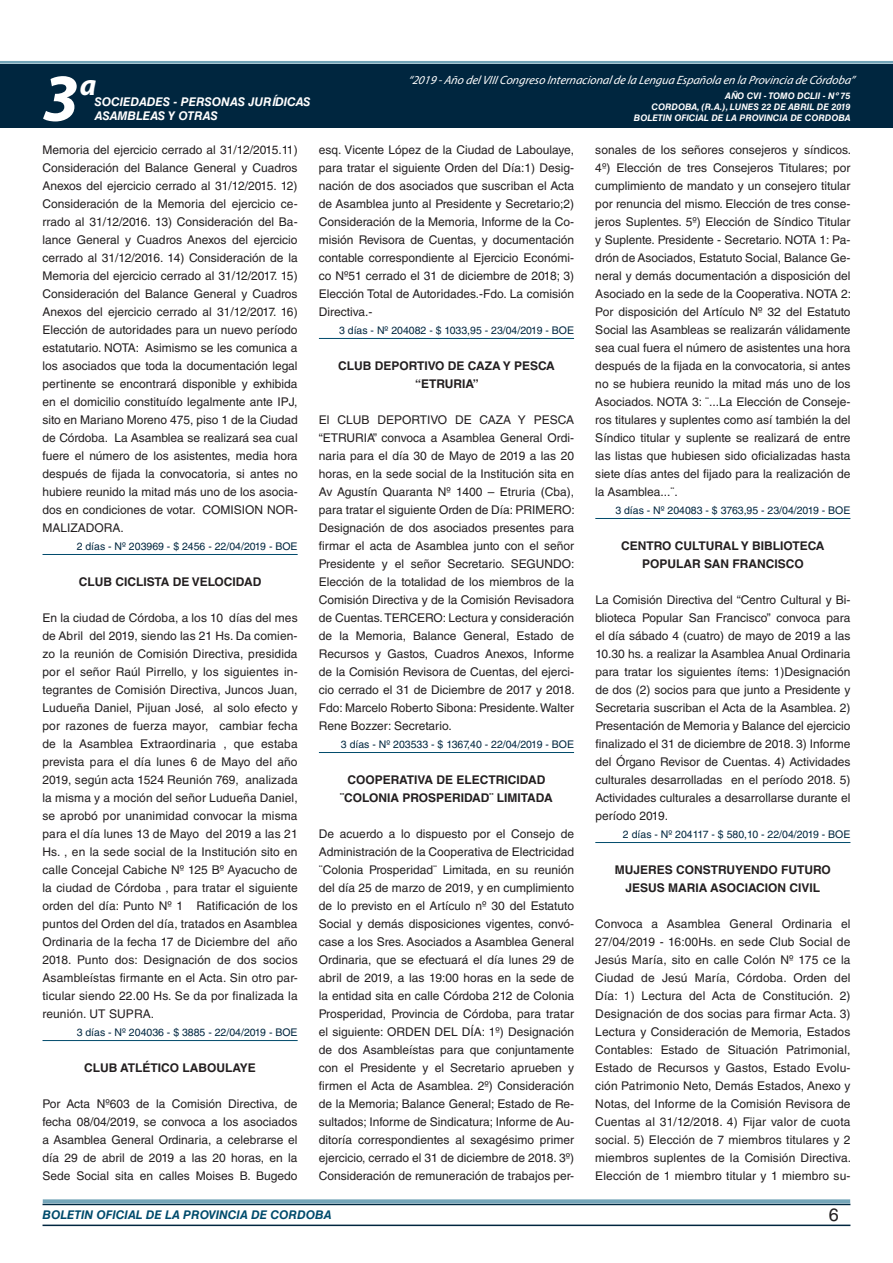
<style>
.page{position:relative;width:893px;height:1263px;background:#fff}
.page>*{position:absolute;margin:0;border:0;box-sizing:border-box;transform-origin:0 0}
.t1{font:italic 700 67.5px "Myriad Pro";color:#fff}
.t2{font:italic 700 30px "Myriad Pro";color:#fff}
.t3{font:18px "Helvetica LT Std";color:#231f20}
.t4{font:12px/18px "Helvetica LT Std";color:#231f20;text-align:justify}
.t5{font:700 12px/18px "Helvetica LT Std";color:#231f20;text-align:center}
.t6{font:italic 12px "Myriad Pro";color:#fff}
.t7{font:italic 700 12px "Helvetica LT Std";color:#fff}
.t8{font:italic 700 12px "Helvetica LT Std";color:#004b6c}
.t9{font:10.5px "Helvetica LT Std";color:#00263f}
.t10{font:italic 700 9px/10.8px "Helvetica LT Std";color:#fff;text-align:right}
</style>
<div class="page">
<div style="left:0;top:61px;width:893px;height:6px;background:#fff;opacity:.75"></div>
<div style="left:0;top:64px;width:893px;height:64px;background:#00263f"></div>
<hr style="left:43px;top:1224px;width:807px;height:2px;background:#00263f">
<div style="left:42px;top:1198px;width:809px;height:8px;background:#fff;opacity:.75"></div>
<hr style="left:43px;top:554px;width:255px;height:1px;background:#004b6c">
<hr style="left:43px;top:1040px;width:255px;height:1px;background:#004b6c">
<hr style="left:319px;top:338px;width:255px;height:1px;background:#004b6c">
<hr style="left:319px;top:752px;width:255px;height:1px;background:#004b6c">
<hr style="left:595px;top:518px;width:255px;height:1px;background:#004b6c">
<hr style="left:595px;top:842px;width:255px;height:1px;background:#004b6c">
<h2 class="t2" style="left:80px;top:66px;width:18px">a</h2>
<p class="t6" style="left:408px;top:72px;width:448px">“2019 -Año delVIIICongreso Internacionalde la Lengua Esp añola en la Provincia de Córdoba”</p>
<h1 class="t1" style="left:43px;top:54px;width:38px">3</h1>
<p class="t10" style="left:634px;top:91px;width:218px">AÑO CVI - TOMO DCLII - Nº 75<br>CORDOBA, (R.A.), LUNES 22 DE ABRIL DE 2019<br>BOLETIN OFICIAL DE LA PROVINCIA DE CORDOBA</p>
<p class="t7" style="left:95px;top:94px;width:217px">SOCIEDADES - PERSONAS JURÍDICAS</p>
<p class="t7" style="left:95px;top:109px;width:125px">ASAMBLEAS Y OTRAS</p>
<p class="t4" style="left:43px;top:141px;width:257px">Memoria del ejercicio cerrado al 31/12/2015.11)<br>Consideración del Balance General y Cuadros Anexos del ejercicio cerrado al 31/12/2015. 12)<br>Consideración de la Memoria del ejercicio ce&shy;rrado al 31/12/2016. 13) Consideración del Ba&shy;lance General y Cuadros Anexos del ejercicio cerrado al 31/12/2016. 14) Consideración de la Memoria del ejercicio cerrado al 31/12/2017. 15)<br>Consideración del Balance General y Cuadros Anexos del ejercicio cerrado al 31/12/2017. 16)<br>Elección de autoridades para un nuevo período estatutario. NOTA: Asimismo se les comunica a los asociados que toda la documentación legal pertinente se encontrará disponible y exhibida en el domicilio constituído legalmente ante IPJ, sito en Mariano Moreno 475, piso 1 de la Ciudad de Córdoba. La Asamblea se realizará sea cual fuere el número de los asistentes, media hora después de fijada la convocatoria, si antes no hubiere reunido la mitad más uno de los asocia&shy;dos en condiciones de votar. COMISION NOR-MALIZADORA.</p>
<p class="t9" style="left:77px;top:540px;width:222px">2 días - Nº 203969 - $ 2456 - 22/04/2019 - BOE</p>
<p class="t5" style="left:79px;top:572px;width:184px">CLUB CICLISTA DE VELOCIDAD</p>
<p class="t4" style="left:43px;top:609px;width:257px">En la ciudad de Córdoba, a los 10 días del mes de Abril del 2019, siendo las 21 Hs. Da comien&shy;zo la reunión de Comisión Directiva, presidida por el señor Raúl Pirrello, y los siguientes in&shy;tegrantes de Comisión Directiva, Juncos Juan, Ludueña Daniel, Pijuan José, al solo efecto y por razones de fuerza mayor, cambiar fecha de la Asamblea Extraordinaria , que estaba prevista para el día lunes 6 de Mayo del año 2019, según acta 1524 Reunión 769, analizada la misma y a moción del señor Ludueña Daniel, se aprobó por unanimidad convocar la misma para el día lunes 13 de Mayo del 2019 a las 21<br>Hs. , en la sede social de la Institución sito en calle Concejal Cabiche Nº 125 Bº Ayacucho de la ciudad de Córdoba , para tratar el siguiente orden del día: Punto Nº 1 Ratificación de los puntos del Orden del día, tratados en Asamblea Ordinaria de la fecha 17 de Diciembre del año 2018. Punto dos: Designación de dos socios Asambleístas firmante en el Acta. Sin otro par&shy;ticular siendo 22.00 Hs. Se da por finalizada la reunión. UT SUPRA.</p>
<p class="t9" style="left:77px;top:1026px;width:222px">3 días - Nº 204036 - $ 3885 - 22/04/2019 - BOE</p>
<p class="t5" style="left:84px;top:1058px;width:173px">CLUB ATLÉTICO LABOULAYE</p>
<p class="t4" style="left:43px;top:1095px;width:257px">Por Acta Nº603 de la Comisión Directiva, de fecha 08/04/2019, se convoca a los asociados a Asamblea General Ordinaria, a celebrarse el día 29 de abril de 2019 a las 20 horas, en la Sede Social sita en calles Moises B. Bugedo</p>
<p class="t4" style="left:319px;top:141px;width:257px">esq. Vicente López de la Ciudad de Laboulaye, para tratar el siguiente Orden del Día:1) Desig&shy;nación de dos asociados que suscriban el Acta de Asamblea junto al Presidente y Secretario;2)<br>Consideración de la Memoria, Informe de la Co&shy;misión Revisora de Cuentas, y documentación contable correspondiente al Ejercicio Económi&shy;co Nº51 cerrado el 31 de diciembre de 2018; 3)<br>Elección Total de Autoridades.-Fdo. La comisión Directiva.-</p>
<p class="t9" style="left:339px;top:324px;width:236px">3 días - Nº 204082 - $ 1033,95 - 23/04/2019 - BOE</p>
<p class="t5" style="left:338px;top:356px;width:218px">CLUB DEPORTIVO DE CAZA Y PESCA “ETRURIA”</p>
<p class="t4" style="left:319px;top:411px;width:257px">El CLUB DEPORTIVO DE CAZA Y PESCA “ETRURIA” convoca a Asamblea General Ordi&shy;naria para el día 30 de Mayo de 2019 a las 20 horas, en la sede social de la Institución sita en Av Agustín Quaranta Nº 1400 – Etruria (Cba), para tratar el siguiente Orden de Día: PRIMERO:<br>Designación de dos asociados presentes para firmar el acta de Asamblea junto con el señor Presidente y el señor Secretario. SEGUNDO:<br>Elección de la totalidad de los miembros de la Comisión Directiva y de la Comisión Revisadora de Cuentas. TERCERO: Lectura y consideración de la Memoria, Balance General, Estado de Recursos y Gastos, Cuadros Anexos, Informe de la Comisión Revisora de Cuentas, del ejerci&shy;cio cerrado el 31 de Diciembre de 2017 y 2018.<br>Fdo: Marcelo Roberto Sibona: Presidente. Walter Rene Bozzer: Secretario.</p>
<p class="t9" style="left:341px;top:738px;width:235px">3 días - Nº 203533 - $ 1367,40 - 22/04/2019 - BOE</p>
<p class="t5" style="left:347px;top:770px;width:18px">COOPERATIVA</p>
<p class="t5" style="left:437px;top:770px;width:37px">DE ELECTRICIDAD</p>
<p class="t5" style="left:340px;top:788px;width:22px">¨COLONIA</p>
<p class="t5" style="left:402px;top:788px;width:17px">PROSPERIDAD</p>
<p class="t5" style="left:490px;top:788px;width:23px">¨ LIMITADA</p>
<p class="t4" style="left:319px;top:825px;width:257px">De acuerdo a lo dispuesto por el Consejo de Administración de la Cooperativa de Electricidad ¨Colonia Prosperidad¨ Limitada, en su reunión del día 25 de marzo de 2019, y en cumplimiento de lo previsto en el Artículo nº 30 del Estatuto Social y demás disposiciones vigentes, convó&shy;case a los Sres. Asociados a Asamblea General Ordinaria, que se efectuará el día lunes 29 de abril de 2019, a las 19:00 horas en la sede de la entidad sita en calle Córdoba 212 de Colonia Prosperidad, Provincia de Córdoba, para tratar el siguiente: ORDEN DEL DÍA: 1º) Designación de dos Asambleístas para que conjuntamente con el Presidente y el Secretario aprueben y firmen el Acta de Asamblea. 2º) Consideración de la Memoria; Balance General; Estado de Re&shy;sultados; Informe de Sindicatura; Informe de Au&shy;ditoría correspondientes al sexagésimo primer ejercicio, cerrado el 31 de diciembre de 2018. 3º)<br>Consideración de remuneración de trabajos per-</p>
<p class="t4" style="left:595px;top:141px;width:257px">sonales de los señores consejeros y síndicos.<br>4º) Elección de tres Consejeros Titulares; por cumplimiento de mandato y un consejero titular por renuncia del mismo. Elección de tres conse&shy;jeros Suplentes. 5º) Elección de Síndico Titular y Suplente. Presidente - Secretario. NOTA 1: Pa&shy;drón de Asociados, Estatuto Social, Balance Ge&shy;neral y demás documentación a disposición del Asociado en la sede de la Cooperativa. NOTA 2:<br>Por disposición del Artículo Nº 32 del Estatuto Social las Asambleas se realizarán válidamente sea cual fuera el número de asistentes una hora después de la fijada en la convocatoria, si antes no se hubiera reunido la mitad más uno de los Asociados. NOTA 3: ¨...La Elección de Conseje&shy;ros titulares y suplentes como así también la del Síndico titular y suplente se realizará de entre las listas que hubiesen sido oficializadas hasta siete días antes del fijado para la realización de la Asamblea...¨.</p>
<p class="t9" style="left:615px;top:504px;width:237px">3 días - Nº 204083 - $ 3763,95 - 23/04/2019 - BOE</p>
<p class="t5" style="left:621px;top:536px;width:18px">CENTRO</p>
<p class="t5" style="left:675px;top:536px;width:18px">CULTURAL</p>
<p class="t5" style="left:741px;top:536px;width:28px">Y BIBLIOTECA</p>
<p class="t5" style="left:642px;top:554px;width:18px">POPULAR</p>
<p class="t5" style="left:704px;top:554px;width:45px">SAN FRANCISCO</p>
<p class="t4" style="left:595px;top:591px;width:257px">La Comisión Directiva del “Centro Cultural y Bi&shy;blioteca Popular San Francisco” convoca para el día sábado 4 (cuatro) de mayo de 2019 a las 10.30 hs. a realizar la Asamblea Anual Ordinaria para tratar los siguientes ítems: 1)Designación de dos (2) socios para que junto a Presidente y Secretaria suscriban el Acta de la Asamblea. 2)<br>Presentación de Memoria y Balance del ejercicio finalizado el 31 de diciembre de 2018. 3) Informe del Órgano Revisor de Cuentas. 4) Actividades culturales desarrolladas en el período 2018. 5)<br>Actividades culturales a desarrollarse durante el período 2019.</p>
<p class="t9" style="left:623px;top:828px;width:229px">2 días - Nº 204117 - $ 580,10 - 22/04/2019 - BOE</p>
<p class="t5" style="left:615px;top:860px;width:217px">MUJERES CONSTRUYENDO FUTURO<br>JESUS MARIA ASOCIACION CIVIL</p>
<p class="t4" style="left:595px;top:915px;width:257px">Convoca a Asamblea General Ordinaria el 27/04/2019 - 16:00Hs. en sede Club Social de Jesús María, sito en calle Colón Nº 175 ce la Ciudad de Jesú María, Córdoba. Orden del Día: 1) Lectura del Acta de Constitución. 2)<br>Designación de dos socias para firmar Acta. 3)<br>Lectura y Consideración de Memoria, Estados Contables: Estado de Situación Patrimonial, Estado de Recursos y Gastos, Estado Evolu&shy;ción Patrimonio Neto, Demás Estados, Anexo y Notas, del Informe de la Comisión Revisora de Cuentas al 31/12/2018. 4) Fijar valor de cuota social. 5) Elección de 7 miembros titulares y 2 miembros suplentes de la Comisión Directiva.<br>Elección de 1 miembro titular y 1 miembro su-</p>
<p class="t8" style="left:43px;top:1208px;width:290px">BOLETIN OFICIAL DE LA PROVINCIA DE CORDOBA</p>
<h3 class="t3" style="left:829px;top:1204px;width:12px">6</h3>
</div>
